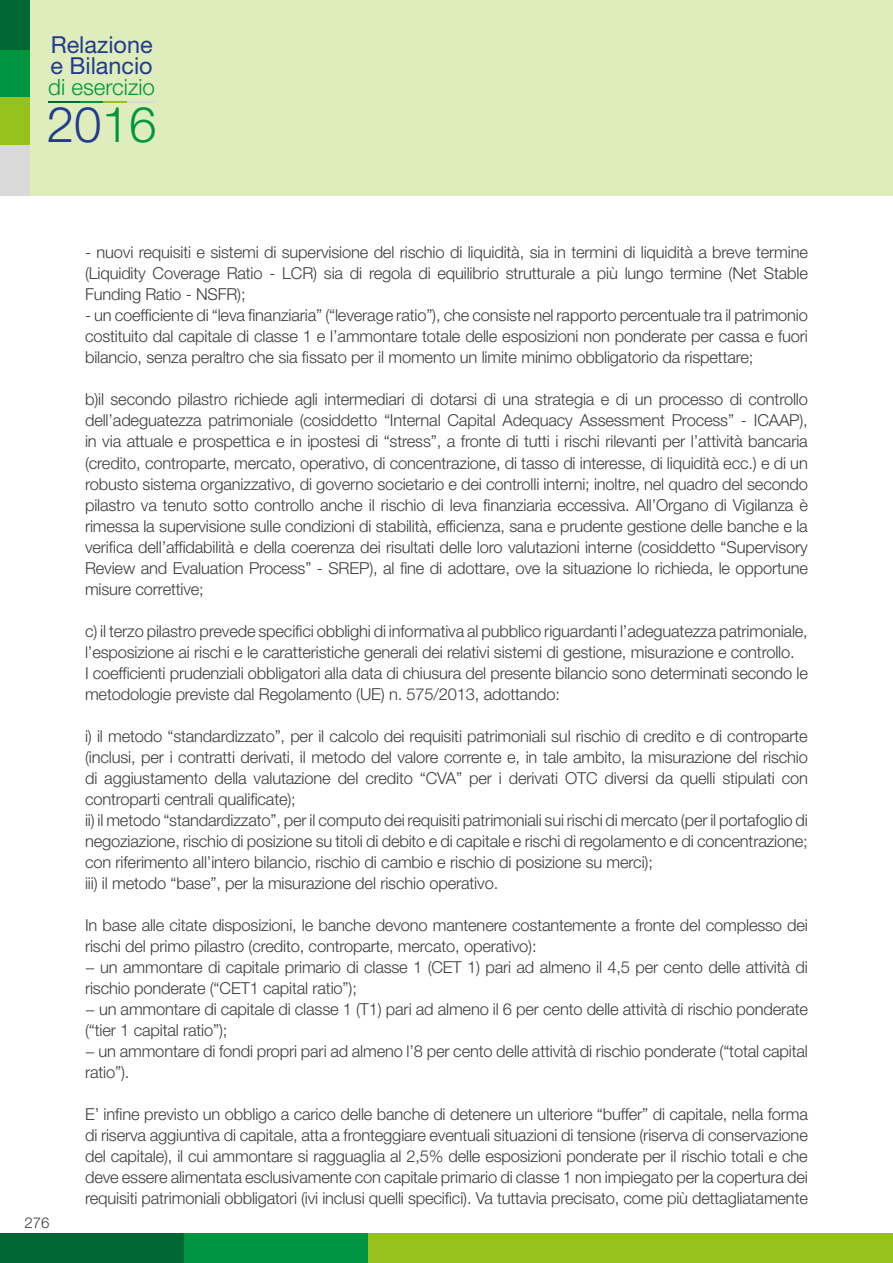
<style>
.page{position:relative;width:893px;height:1263px;background:#fff}
.page>*{position:absolute;margin:0;border:0;box-sizing:border-box;transform-origin:0 0}
.t1{font:300 49.35px "Helvetica Neue LT Std";color:#213b8f}
.t2{font:23.4px/20.7px "Helvetica Neue LT Std";color:#213b8f}
.t3{font:300 22.5px "Helvetica Neue LT Std";color:#009641}
.t4{font:300 16.5px/21px "Helvetica Neue LT Std";letter-spacing:-.01em;color:#3d3d3c;text-align:justify}
.t5{font:300 15px "Helvetica Neue LT Std";color:#3d3d3c}
.s1{color:#009641}
</style>
<div class="page">
<div style="left:0;top:0;width:893px;height:196px;background:#dfecbc"></div>
<hr style="left:48px;top:101px;width:32px;height:2px;background:#063">
<hr style="left:80px;top:101px;width:23px;height:2px;background:#009641">
<hr style="left:103px;top:101px;width:24px;height:2px;background:#96c11f">
<hr style="left:127px;top:101px;width:28px;height:2px;background:#dadada">
<div style="left:0;top:0;width:30px;height:50px;background:#063"></div>
<div style="left:0;top:50px;width:30px;height:48px;background:#009641"></div>
<div style="left:0;top:98px;width:30px;height:47px;background:#96c11f"></div>
<div style="left:0;top:145px;width:30px;height:51px;background:#dadada"></div>
<div style="left:184px;top:1233px;width:184px;height:30px;background:#009641"></div>
<div style="left:368px;top:1233px;width:525px;height:30px;background:#96c11f"></div>
<div style="left:0;top:1233px;width:184px;height:30px;background:#063"></div>
<h2 class="t2" style="left:51px;top:34px;width:104px">Relazione e Bilancio</h2>
<h3 class="t3" style="left:48px;top:73px;width:108px">di esercizio</h3>
<h1 class="t1" style="left:47px;top:95px;width:111px">20<span class="s1">16</span></h1>
<p class="t5" style="left:24px;top:1213px;width:27px">276</p>
<p class="t4" style="left:85px;top:242px;width:724px">- nuovi requisiti e sistemi di supervisione del rischio di liquidità, sia in termini di liquidità a breve termine (Liquidity Coverage Ratio - LCR) sia di regola di equilibrio strutturale a più lungo termine (Net Stable Funding Ratio - NSFR);</p>
<p class="t4" style="left:85px;top:305px;width:724px">- un coefficiente di “leva finanziaria” (“leverage ratio”), che consiste nel rapporto percentuale tra il patrimonio costituito dal capitale di classe 1 e l’ammontare totale delle esposizioni non ponderate per cassa e fuori bilancio, senza peraltro che sia fissato per il momento un limite minimo obbligatorio da rispettare;</p>
<p class="t4" style="left:85px;top:389px;width:724px">b)il secondo pilastro richiede agli intermediari di dotarsi di una strategia e di un processo di controllo dell’adeguatezza patrimoniale (cosiddetto “Internal Capital Adequacy Assessment Process” - ICAAP), in via attuale e prospettica e in ipostesi di “stress”, a fronte di tutti i rischi rilevanti per l’attività bancaria (credito, controparte, mercato, operativo, di concentrazione, di tasso di interesse, di liquidità ecc.) e di un robusto sistema organizzativo, di governo societario e dei controlli interni; inoltre, nel quadro del secondo pilastro va tenuto sotto controllo anche il rischio di leva finanziaria eccessiva. All’Organo di Vigilanza è rimessa la supervisione sulle condizioni di stabilità, efficienza, sana e prudente gestione delle banche e la verifica dell’affidabilità e della coerenza dei risultati delle loro valutazioni interne (cosiddetto “Supervisory Review and Evaluation Process” - SREP), al fine di adottare, ove la situazione lo richieda, le opportune misure correttive;</p>
<p class="t4" style="left:85px;top:620px;width:724px;text-align:left">c) il terzo pilastro prevede specifici obblighi di informativa al pubblico riguardanti l’adeguatezza patrimoniale, l’esposizione ai rischi e le caratteristiche generali dei relativi sistemi di gestione, misurazione e controllo.<br>I coefficienti prudenziali obbligatori alla data di chiusura del presente bilancio sono determinati secondo le metodologie previste dal Regolamento (UE) n. 575/2013, adottando:</p>
<p class="t4" style="left:85px;top:725px;width:724px;text-align:left">i) il metodo “standardizzato”, per il calcolo dei requisiti patrimoniali sul rischio di credito e di controparte (inclusi, per i contratti derivati, il metodo del valore corrente e, in tale ambito, la misurazione del rischio di aggiustamento della valutazione del credito “CVA” per i derivati OTC diversi da quelli stipulati con controparti centrali qualificate);<br>ii) il metodo “standardizzato”, per il computo dei requisiti patrimoniali sui rischi di mercato (per il portafoglio di negoziazione, rischio di posizione su titoli di debito e di capitale e rischi di regolamento e di concentrazione; con riferimento all’intero bilancio, rischio di cambio e rischio di posizione su merci);<br>iii) il metodo “base”, per la misurazione del rischio operativo.</p>
<p class="t4" style="left:85px;top:914px;width:724px;text-align:left">In base alle citate disposizioni, le banche devono mantenere costantemente a fronte del complesso dei rischi del primo pilastro (credito, controparte, mercato, operativo):<br>− un ammontare di capitale primario di classe 1 (CET 1) pari ad almeno il 4,5 per cento delle attività di rischio ponderate (“CET1 capital ratio”);<br>− un ammontare di capitale di classe 1 (T1) pari ad almeno il 6 per cento delle attività di rischio ponderate (“tier 1 capital ratio”);<br>− un ammontare di fondi propri pari ad almeno l’8 per cento delle attività di rischio ponderate (“total capital ratio”).</p>
<p class="t4" style="left:85px;top:1103px;width:724px">E’ infine previsto un obbligo a carico delle banche di detenere un ulteriore “buffer” di capitale, nella forma di riserva aggiuntiva di capitale, atta a fronteggiare eventuali situazioni di tensione (riserva di conservazione del capitale), il cui ammontare si ragguaglia al 2,5% delle esposizioni ponderate per il rischio totali e che deve essere alimentata esclusivamente con capitale primario di classe 1 non impiegato per la copertura dei requisiti patrimoniali obbligatori (ivi inclusi quelli specifici). Va tuttavia precisato, come più dettagliatamente</p>
</div>
